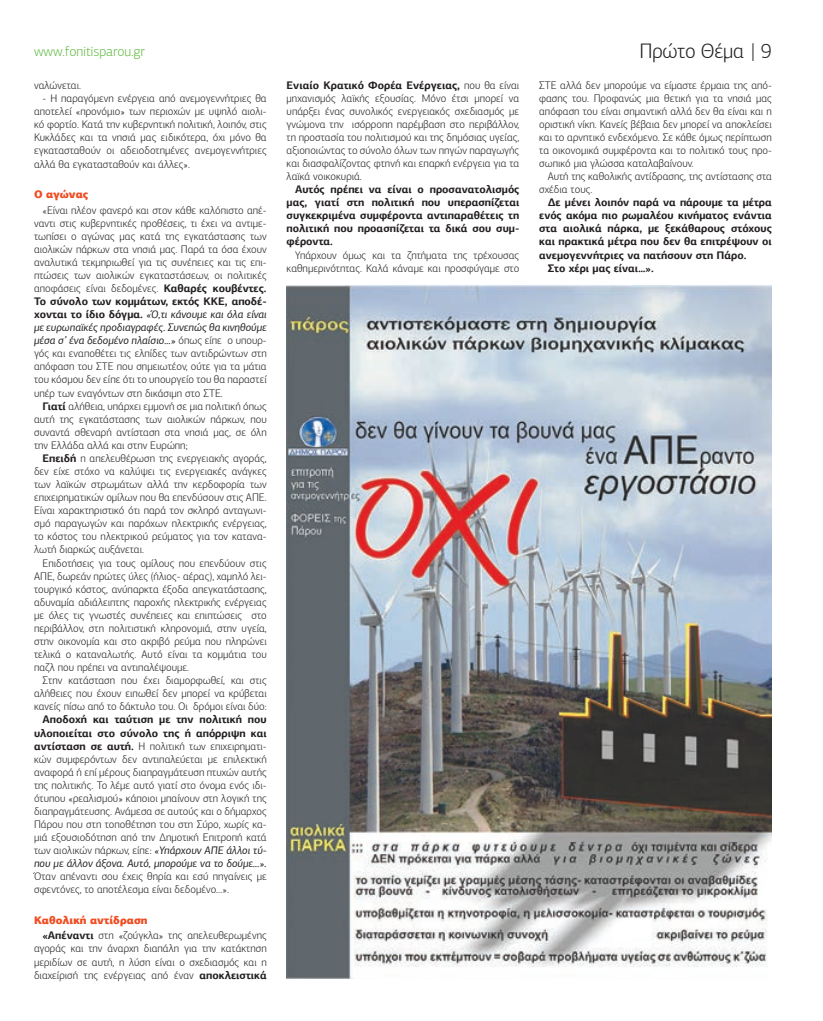
<style>
.page{position:relative;width:823px;height:1021px;background:#fff}
.page>*{position:absolute;margin:0;border:0;box-sizing:border-box;transform-origin:0 0}
.t1{font:300 21px "PF Agora Sans Pro";letter-spacing:-.01em;color:#231f20}
.t2{font:300 14px "PF Agora Sans Pro";letter-spacing:-.01em;color:#65bc47}
.t3{font:300 11px/13.1px "PF Agora Sans Pro";color:#231f20;text-align:justify}
.t4{font:700 11px/13px "PF Agora Sans Pro";color:#231f20;text-align:justify}
.t5{font:900 11px "PF Agora Sans Pro";color:#f04d22}
.s1{font-weight:700}
.s2{font-weight:400;font-style:italic}
.s3{font-weight:900;color:#f04d22}
</style>
<div class="page">
<img style="left:286px;top:285px;width:485px;height:693px">
<p class="t2" style="left:34px;top:43px;width:112px">www.fonitisparou.gr</p>
<h1 class="t1" style="left:639px;top:39px;width:134px">Πρώτο Θέμα | 9</h1>
<p class="t3" style="left:34px;top:79px;width:48px">ναλώνεται.</p>
<p class="t3" style="left:34px;top:92px;width:234px;text-indent:9px">- Η παραγόμενη ενέργεια από ανεμογεννήτριες θα αποτελεί «προνόμιο» των περιοχών με υψηλό αιολι&shy;κό φορτίο. Κατά την κυβερνητική πολιτική, λοιπόν, στις Κυκλάδες και τα νησιά μας ειδικότερα, όχι μόνο θα εγκατασταθούν οι αδειοδοτημένες ανεμογεννήτριες αλλά θα εγκατασταθούν και άλλες».</p>
<p class="t5" style="left:34px;top:186px;width:56px">Ο αγώνας</p>
<p class="t3" style="left:34px;top:203px;width:234px;text-indent:9px">«Είναι πλέον φανερό και στον κάθε καλόπιστο απέ&shy;ναντι στις κυβερνητικές προθέσεις, τι έχει να αντιμε&shy;τωπίσει ο αγώνας μας κατά της εγκατάστασης των αιολικών πάρκων στα νησιά μας. Παρά τα όσα έχουν αναλυτικά τεκμηριωθεί για τις συνέπειες και τις επι&shy;πτώσεις των αιολικών εγκαταστάσεων, οι πολιτικές αποφάσεις είναι δεδομένες. <span class="s1">Καθαρές κουβέντες.<br>Το σύνολο των κομμάτων, εκτός ΚΚΕ, αποδέ&shy;χονται το ίδιο δόγμα.</span> <span class="s2">«Ό,τι κάνουμε και όλα είναι με ευρωπαϊκές προδιαγραφές. Συνεπώς θα κινηθούμε μέσα σ’ ένα δεδομένο πλαίσιο…»</span> όπως είπε ο υπουρ&shy;γός και εναποθέτει τις ελπίδες των αντιδρώντων στη απόφαση του ΣΤΕ που σημειωτέον, ούτε για τα μάτια του κόσμου δεν είπε ότι το υπουργείο του θα παραστεί υπέρ των εναγόντων στη δικάσιμη στο ΣΤΕ.</p>
<p class="t3" style="left:34px;top:399px;width:234px;text-indent:9px"><span class="s1">Γιατί</span> αλήθεια, υπάρχει εμμονή σε μια πολιτική όπως αυτή της εγκατάστασης των αιολικών πάρκων, που συναντά σθεναρή αντίσταση στα νησιά μας, σε όλη την Ελλάδα αλλά και στην Ευρώπη;</p>
<p class="t3" style="left:34px;top:452px;width:234px;text-indent:9px"><span class="s1">Επειδή</span> η απελευθέρωση της ενεργειακής αγοράς, δεν είχε στόχο να καλύψει τις ενεργειακές ανάγκες των λαϊκών στρωμάτων αλλά την κερδοφορία των επιχειρηματικών ομίλων που θα επενδύσουν στις ΑΠΕ.<br>Είναι χαρακτηριστικό ότι παρά τον σκληρό ανταγωνι&shy;σμό παραγωγών και παρόχων ηλεκτρικής ενέργειας, το κόστος του ηλεκτρικού ρεύματος για τον κατανα&shy;λωτή διαρκώς αυξάνεται.</p>
<p class="t3" style="left:34px;top:556px;width:234px;text-indent:9px">Επιδοτήσεις για τους ομίλους που επενδύουν στις ΑΠΕ, δωρεάν πρώτες ύλες (ήλιος- αέρας), χαμηλό λει&shy;τουργικό κόστος, ανύπαρκτα έξοδα απεγκατάστασης, αδυναμία αδιάλειπτης παροχής ηλεκτρικής ενέργειας με όλες τις γνωστές συνέπειες και επιπτώσεις στο περιβάλλον, στη πολιτιστική κληρονομιά, στην υγεία, στην οικονομία και στο ακριβό ρεύμα που πληρώνει τελικά ο καταναλωτής. Αυτό είναι τα κομμάτια του παζλ που πρέπει να αντιπαλέψουμε.</p>
<p class="t3" style="left:34px;top:674px;width:234px;text-indent:9px">Στην κατάσταση που έχει διαμορφωθεί, και στις αλήθειες που έχουν ειπωθεί δεν μπορεί να κρύβεται κανείς πίσω από το δάκτυλο του. Οι δρόμοι είναι δύο:</p>
<p class="t3" style="left:34px;top:713px;width:234px;text-indent:9px"><span class="s1">Αποδοχή και ταύτιση με την πολιτική που υλοποιείται στο σύνολο της ή απόρριψη και αντίσταση σε αυτή.</span> Η πολιτική των επιχειρηματι&shy;κών συμφερόντων δεν αντιπαλεύεται με επιλεκτική αναφορά ή επί μέρους διαπραγμάτευση πτυχών αυτής της πολιτικής. Το λέμε αυτό γιατί στο όνομα ενός ιδι&shy;ότυπου «ρεαλισμού» κάποιοι μπαίνουν στη λογική της διαπραγμάτευσης. Ανάμεσα σε αυτούς και ο δήμαρχος Πάρου που στη τοποθέτηση του στη Σύρο, χωρίς κα&shy;μιά εξουσιοδότηση από την Δημοτική Επιτροπή κατά των αιολικών πάρκων, είπε: <span class="s2">«Υπάρχουν ΑΠΕ άλλοι τύ&shy;που με άλλον άξονα. Αυτό, μπορούμε να το δούμε…».</span></p>
<p class="t3" style="left:34px;top:870px;width:234px">Όταν απέναντι σου έχεις θηρία και εσύ πηγαίνεις με σφεντόνες, το αποτέλεσμα είναι δεδομένο…».</p>
<p class="t3" style="left:43px;top:911px;width:225px;line-height:15.9px;text-indent:-9px"><span class="s3">Καθολική αντίδραση<br></span><span class="s1">«Απέναντι</span> στη «ζούγκλα» της απελευθερωμένης</p>
<p class="t3" style="left:34px;top:942px;width:234px">αγοράς και την άναρχη διαπάλη για την κατάκτηση μεριδίων σε αυτή, η λύση είναι ο σχεδιασμός και η διαχείρισή της ενέργειας από έναν <span class="s1">αποκλειστικά</span></p>
<p class="t3" style="left:286px;top:79px;width:234px"><span class="s1">Ενιαίο Κρατικό Φορέα Ενέργειας,</span> που θα είναι μηχανισμός λαϊκής εξουσίας. Μόνο έτσι μπορεί να υπάρξει ένας συνολικός ενεργειακός σχεδιασμός με γνώμονα την ισόρροπη παρέμβαση στο περιβάλλον, τη προστασία του πολιτισμού και της δημόσιας υγείας, αξιοποιώντας το σύνολο όλων των πηγών παραγωγής και διασφαλίζοντας φτηνή και επαρκή ενέργεια για τα λαϊκά νοικοκυριά.</p>
<p class="t4" style="left:286px;top:183px;width:234px;text-indent:9px">Αυτός πρέπει να είναι ο προσανατολισμός μας, γιατί στη πολιτική που υπερασπίζεται συγκεκριμένα συμφέροντα αντιπαραθέτεις τη πολιτική που προασπίζεται τα δικά σου συμ&shy;φέροντα.</p>
<p class="t3" style="left:286px;top:248px;width:234px;text-align:right">Υπάρχουν όμως και τα ζητήματα της τρέχουσας καθημερινότητας. Καλά κάναμε και προσφύγαμε στο</p>
<p class="t3" style="left:539px;top:79px;width:234px">ΣΤΕ αλλά δεν μπορούμε να είμαστε έρμαια της από&shy;φασης του. Προφανώς μια θετική για τα νησιά μας απόφαση του είναι σημαντική αλλά δεν θα είναι και η οριστική νίκη. Κανείς βέβαια δεν μπορεί να αποκλείσει και το αρνητικό ενδεχόμενο. Σε κάθε όμως περίπτωση τα οικονομικά συμφέροντα και το πολιτικό τους προ&shy;σωπικό μια γλώσσα καταλαβαίνουν.</p>
<p class="t3" style="left:539px;top:170px;width:234px;text-indent:9px">Αυτή της καθολικής αντίδρασης, της αντίστασης στα σχέδια τους.</p>
<p class="t4" style="left:547px;top:196px;width:225px">Δε μένει λοιπόν παρά να πάρουμε τα μέτρα</p>
<p class="t4" style="left:539px;top:209px;width:234px">ενός ακόμα πιο ρωμαλέου κινήματος ενάντια</p>
<p class="t4" style="left:539px;top:222px;width:234px">στα αιολικά πάρκα, με ξεκάθαρους στόχους</p>
<p class="t4" style="left:539px;top:235px;width:234px">και πρακτικά μέτρα που δεν θα επιτρέψουν οι</p>
<p class="t4" style="left:539px;top:248px;width:209px">ανεμογεννήτριες να πατήσουν στη Πάρο.</p>
<p class="t4" style="left:547px;top:261px;width:107px">Στο χέρι μας είναι…».</p>
</div>
